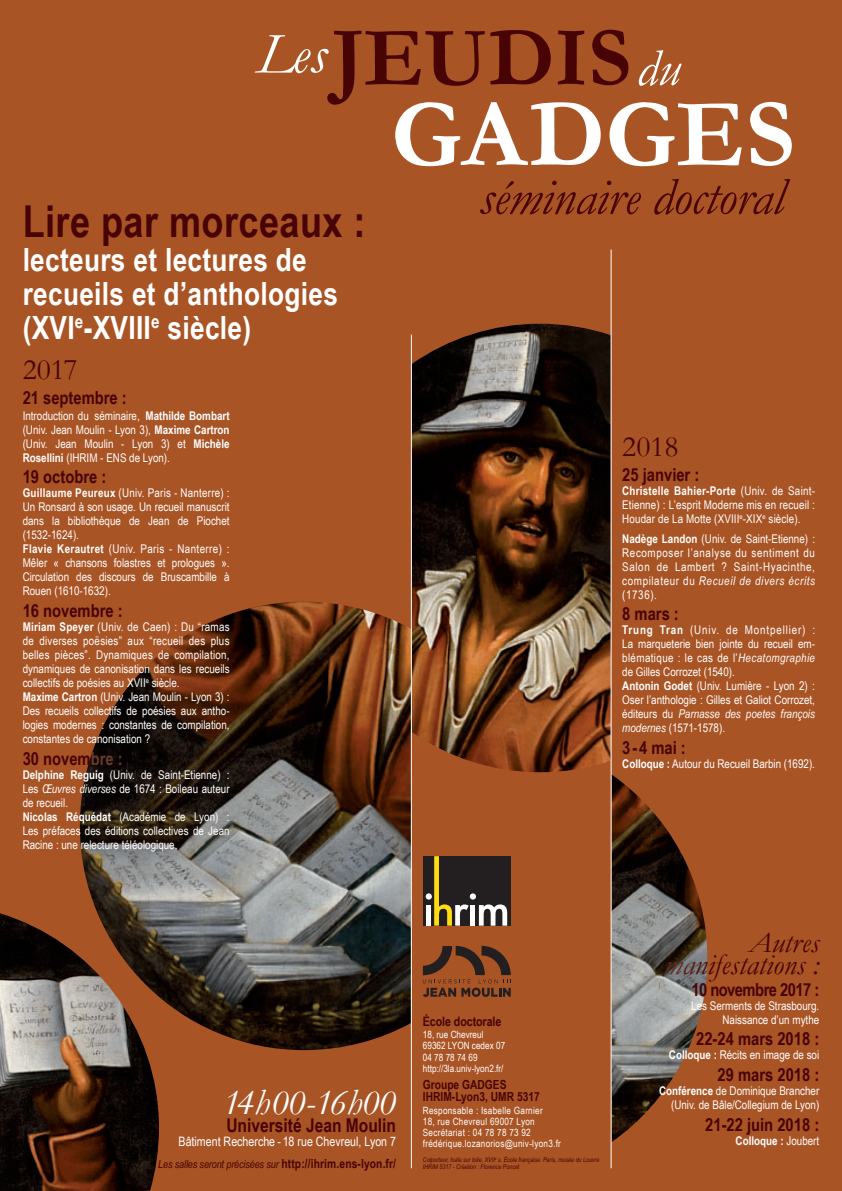
<style>
.page{position:relative;width:842px;height:1191px;background:#a95425}
.page>*{position:absolute;margin:0;border:0;box-sizing:border-box;transform-origin:0 0}
.t1{font:700 97.6px "Garamond";color:#fff}
.t2{font:700 84.7px "Garamond";color:#480304}
.t3{font:italic 53px "Garamond";letter-spacing:-.01em;color:#480304}
.t4{font:700 44px "Arial Narrow";letter-spacing:.01em;color:#480304}
.t5{font:italic 37px "Garamond";letter-spacing:-.04em;color:#fff}
.t6{font:700 32px/34px "Arial Narrow";letter-spacing:.01em;color:#fff}
.Date{font:italic 30px/22px "Garamond";color:#480304;text-align:right}
.Date-2{font:30px "Garamond";color:#480304}
.t7{font:700 19px "Arial Narrow";color:#480304}
.Date-3{font:700 18px "Arial Narrow";color:#480304}
.Date-4{font:700 18px "Arial Narrow";letter-spacing:-.03em;color:#480304}
.t8{font:13px "Arial Narrow";color:#fff}
.Date-5{font:700 13px "Arial Narrow";letter-spacing:-.005em;color:#480304}
.Date-6{font:700 12.5px/12px "Arial Narrow";color:#480304}
.Date-7{font:12px/14px "Arial Narrow";color:#fff;text-align:justify}
.t9{font:700 12px "Arial Narrow";color:#fff}
.Date-8{font:italic 11px "Arial Narrow";letter-spacing:-.01em;color:#480304}
.Date-9{font:10px/11px "Arial Narrow";letter-spacing:.025em;color:#fff}
.Date-10{font:10px/11px "Arial Narrow";color:#fff}
.Date-11{font:italic 6.5px "Arial Narrow";color:#480304}
.s1{font-weight:400;font-style:italic;font-size:58.9px;color:#fff}
.s2{font-weight:400;font-style:italic;font-size:52.7px;color:#fff}
.s3{font-weight:700}
.s4{color:#6a392e}
.s5{font-style:italic}
.s6{font-size:36px}
.s7{font-weight:700;font-style:normal;font-size:12.5px}
.s8{color:#622d24}
.s9{color:#592118}
.s10{color:#4e100d}
.s11{font-weight:400}
</style>
<div class="page">
<div style="left:423px;top:856px;width:88px;height:69px;background:#231f20"></div>
<svg style="left:426px;top:856px;width:81px;height:69px"></svg>
<div style="left:470px;top:905px;width:5px;height:20px;background:#fff"></div>
<svg style="left:423px;top:946px;width:88px;height:51px"></svg>
<img style="left:0;top:913px;width:159px;height:278px">
<img style="left:80px;top:601px;width:331px;height:449px">
<img style="left:412px;top:324px;width:199px;height:448px">
<img style="left:612px;top:775px;width:95px;height:367px">
<hr style="left:411px;top:334px;width:1px;height:834px;background:#fff">
<hr style="left:611px;top:249px;width:1px;height:919px;background:#fff">
<p class="t2" style="left:255px;top:7px;width:427px"><span class="s1">Les</span>JEUDIS <span class="s2">du</span></p>
<p class="t1" style="left:391px;top:76px;width:406px">GADGES</p>
<p class="t3" style="left:479px;top:165px;width:307px">séminaire doctoral</p>
<p class="t4" style="left:23px;top:188px;width:344px">Lire par morceaux :</p>
<p class="t6" style="left:23px;top:241px;width:317px">lecteurs et lectures de recueils et d’anthologies (XVI<sup>e</sup>-XVIII<sup>e</sup> siècle)</p>
<p class="Date-2" style="left:23px;top:352px;width:56px">2017</p>
<p class="Date-3" style="left:23px;top:383px;width:106px">21 septembre :</p>
<p class="Date-7" style="left:23px;top:408px;width:208px">Introduction du séminaire, <span class="s3">Mathilde Bombart </span>(Univ. Jean Moulin - Lyon 3), <span class="s3">Maxime Cartron </span>(Univ. Jean Moulin - Lyon 3) et <span class="s3">Michèle Rosellini</span> (IHRIM - ENS de Lyon).</p>
<p class="Date-3" style="left:23px;top:463px;width:85px">19 octobre :</p>
<p class="Date-7" style="left:23px;top:485px;width:208px"><span class="s3">Guillaume Peureux</span> (Univ. Paris - Nanterre) :<br>Un Ronsard à son usage. Un recueil manuscrit dans la bibliothèque de Jean de Piochet (1532-1624).</p>
<p class="Date-7" style="left:23px;top:541px;width:208px"><span class="s3">Flavie Kerautret</span> (Univ. Paris - Nanterre) :<br>Mêler « chansons folastres et prologues ».<br>Circulation des discours de Bruscambille à Rouen (1610-1632).</p>
<p class="Date-3" style="left:23px;top:597px;width:102px">16 novembre :</p>
<p class="Date-7" style="left:23px;top:619px;width:208px"><span class="s3">Miriam Speyer</span> (Univ. de Caen) : Du “ramas de diverses poësies” aux “recueil des plus belles pièces”. Dynamiques de compilation, dynamiques de canonisation dans les recueils collectifs de poésies au XVII<sup>e</sup> siècle.</p>
<p class="Date-7" style="left:23px;top:689px;width:208px"><span class="s3">Maxime Cartron</span> (Univ. Jean Moulin - Lyon 3) :<br>Des recueils collectifs de poésies aux antho&shy;logies modernes : constantes de compilation, constantes de canonisation ?</p>
<p class="Date-3" style="left:23px;top:744px;width:102px">30 novem<span class="s4">bre :</span></p>
<p class="Date-7" style="left:23px;top:767px;width:208px"><span class="s3">Delphine Reguig</span> (Univ. de Saint-Etienne) :<br>Les <span class="s5">Œuvres diverses</span> de 1674 : Boileau auteur de recueil.</p>
<p class="Date-7" style="left:23px;top:809px;width:208px"><span class="s3">Nicolas Réquédat</span> (Académie de Lyon) :<br>Les préfaces des éditions collectives de Jean Racine : une relecture téléologique.</p>
<p class="Date-2" style="left:622px;top:429px;width:58px">2018</p>
<p class="Date-3" style="left:622px;top:461px;width:79px">25 janvier :</p>
<p class="Date-7" style="left:622px;top:483px;width:194px"><span class="s3">Christelle Bahier-Porte</span> (Univ. de Saint-Etienne) : L’esprit Moderne mis en recueil :<br>Houdar de La Motte (XVIII<sup>e</sup>-XIX<sup>e</sup> siècle).</p>
<p class="Date-7" style="left:622px;top:531px;width:194px"><span class="s3">Nadège Landon</span> (Univ. de Saint-Etienne) :<br>Recomposer l’analyse du sentiment du Salon de Lambert ? Saint-Hyacinthe, compilateur du <span class="s5">Recueil de divers écrits </span>(1736).</p>
<p class="Date-3" style="left:622px;top:600px;width:58px">8 mars :</p>
<p class="Date-7" style="left:622px;top:622px;width:194px"><span class="s3">Trung Tran</span> (Univ. de Montpellier) :<br>La marqueterie bien jointe du recueil em&shy;blématique : le cas de l’<span class="s5">Hecatomgraphie </span>de Gilles Corrozet (1540).</p>
<p class="Date-7" style="left:622px;top:678px;width:194px"><span class="s3">Antonin Godet</span> (Univ. Lumière - Lyon 2) :<br>Oser l’anthologie : Gilles et Galiot Corrozet, éditeurs du <span class="s5">Parnasse des poetes françois modernes</span> (1571-1578).</p>
<p class="Date-3" style="left:622px;top:734px;width:65px">3 - 4 mai :</p>
<p class="Date-7" style="left:622px;top:756px;width:194px"><span class="s3">Colloque :</span> Autour du Recueil Barbin (1692).</p>
<p class="t5" style="left:223px;top:1079px;width:175px">14h<span class="s6">00</span>-16h<span class="s6">00</span></p>
<p class="t7" style="left:226px;top:1111px;width:171px">Université Jean Moulin</p>
<p class="t8" style="left:179px;top:1132px;width:219px">Bâtiment Recherche - 18 rue Chevreul, Lyon 7</p>
<p class="Date-8" style="left:158px;top:1156px;width:239px">Les salles seront précisées sur <span class="s7">http://ihrim.ens-lyon.fr/</span></p>
<p class="Date-5" style="left:423px;top:1011px;width:80px">École doctorale</p>
<p class="Date-10" style="left:423px;top:1029px;width:84px">18, rue Chevreul<br>69362 LYON cedex 07<br>04 78 78 74 69 http://3la.univ-lyon2.fr/</p>
<p class="Date-6" style="left:423px;top:1078px;width:118px">Groupe GADGES<br>IHRIM-Lyon3, UMR 5317</p>
<p class="Date-9" style="left:423px;top:1104px;width:140px">Responsable : Isabelle Garnier<br>18, rue Chevreul 69007 Lyon<br>Secrétariat : 04 78 78 73 92 frédérique.lozanorios@univ-lyon3.fr</p>
<p class="Date-11" style="left:423px;top:1154px;width:178px">Colporteur, huile sur toile, XVII<sup>e</sup> s. École française. Paris, musée du Louvre</p>
<p class="Date-11" style="left:423px;top:1161px;width:98px">IHRIM 5317 - Création : Florence Poncet</p>
<p class="Date" style="left:664px;top:931px;width:157px">Autres <span class="s8">m</span><span class="s9">a</span><span class="s10">n</span>ifestations :</p>
<p class="Date-4" style="left:691px;top:975px;width:129px">10 novembre 2017 :</p>
<p class="Date-7" style="left:691px;top:997px;width:129px;text-align:right">Les Serments de Strasbourg.<br>Naissance d’un mythe</p>
<p class="Date-3" style="left:696px;top:1025px;width:125px">22-24 mars 2018 :</p>
<p class="Date-7" style="left:669px;top:1047px;width:152px"><span class="s3">Colloque :</span> Récits en image de soi</p>
<p class="Date-3" style="left:717px;top:1061px;width:103px">29 mars 2018 :</p>
<p class="Date-7" style="left:659px;top:1083px;width:162px;text-align:right"><span class="s3">Conférence</span> de Dominique Brancher (Univ. de Bâle/Collegium de Lyon)</p>
<p class="Date-3" style="left:705px;top:1110px;width:116px">21-22 juin 2018 :</p>
<p class="t9" style="left:736px;top:1131px;width:85px">Colloque : <span class="s11">Joubert</span></p>
</div>
